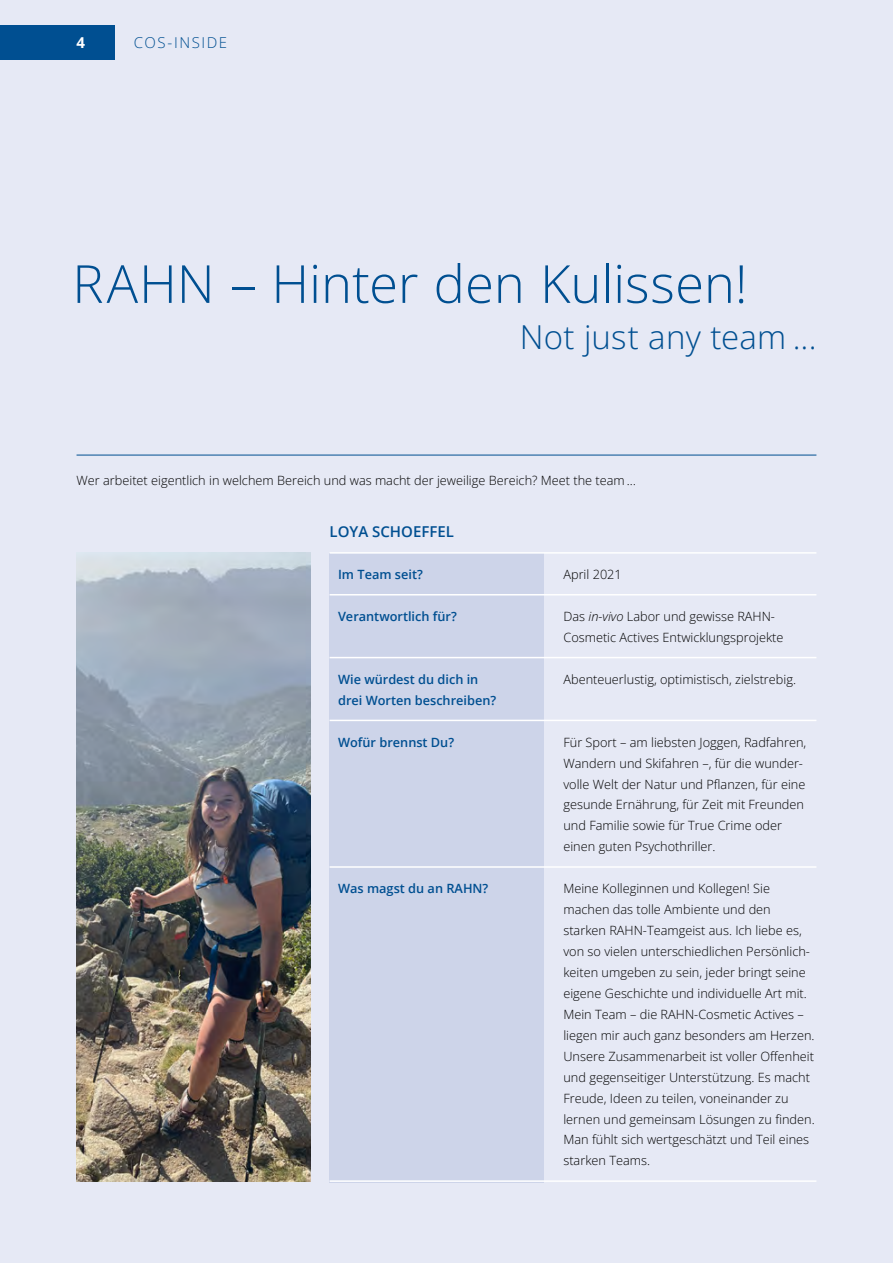
<style>
.page{position:relative;width:893px;height:1263px;background:#e6e9f5}
.page>*{position:absolute;margin:0;border:0;box-sizing:border-box;transform-origin:0 0}
.t1{font:52.5px "Open Sans";color:#004f91}
.t2{font:33px "Open Sans";letter-spacing:.005em;color:#004f91}
.t3{font:600 15px "Open Sans";color:#004f91}
.t4{font:15px "Open Sans";letter-spacing:.1em;color:#004f91}
.t5{font:700 15px "Open Sans";color:#fff}
.t6{font:12.75px/21px "Open Sans";color:#000}
.t7{font:600 12.75px "Open Sans";color:#004f91}
.s1{font-style:italic}
</style>
<div class="page">
<div style="left:0;top:26px;width:115px;height:34px;background:#004f91"></div>
<hr style="left:77px;top:455px;width:739px;height:1px;background:#004f91">
<div style="left:330px;top:553px;width:214px;height:629px;background:#cdd4e9"></div>
<hr style="left:330px;top:552px;width:486px;height:2px;background:#fff">
<hr style="left:330px;top:594px;width:486px;height:1px;background:#fff">
<hr style="left:330px;top:657px;width:486px;height:1px;background:#fff">
<hr style="left:330px;top:720px;width:486px;height:1px;background:#fff">
<hr style="left:330px;top:866px;width:486px;height:2px;background:#fff">
<hr style="left:330px;top:1180px;width:486px;height:2px;background:#fff">
<img style="left:77px;top:553px;width:233px;height:629px">
<p class="t5" style="left:77px;top:32px;width:10px">4</p>
<p class="t4" style="left:134px;top:32px;width:95px">COS-INSIDE</p>
<h1 class="t1" style="left:72px;top:248px;width:677px">RAHN – Hinter den Kulissen!</h1>
<h2 class="t2" style="left:520px;top:315px;width:298px">Not just any team …</h2>
<p class="t6" style="left:77px;top:470px;width:561px">Wer arbeitet eigentlich in welchem Bereich und was macht der jeweilige Bereich? Meet the team …</p>
<p class="t3" style="left:330px;top:521px;width:126px">LOYA SCHOEFFEL</p>
<p class="t7" style="left:338px;top:566px;width:86px">Im Team seit?</p>
<p class="t6" style="left:563px;top:564px;width:60px">April 2021</p>
<p class="t7" style="left:338px;top:608px;width:120px">Verantwortlich für?</p>
<p class="t6" style="left:563px;top:605px;width:222px">Das <span class="s1">in-vivo</span> Labor und gewisse RAHN-<br>Cosmetic Actives Entwicklungsprojekte</p>
<p class="t7" style="left:338px;top:670px;width:142px">Wie würdest du dich in</p>
<p class="t6" style="left:563px;top:668px;width:234px">Abenteuerlustig, optimistisch, zielstrebig.</p>
<p class="t7" style="left:338px;top:691px;width:160px">drei Worten beschreiben?</p>
<p class="t7" style="left:338px;top:733px;width:118px">Wofür brennst Du?</p>
<p class="t6" style="left:563px;top:731px;width:244px">Für Sport – am liebsten Joggen, Radfahren, Wandern und Skifahren –, für die wunder&shy;volle Welt der Natur und Pflanzen, für eine gesunde Ernährung, für Zeit mit Freunden und Familie sowie für True Crime oder einen guten Psychothriller.</p>
<p class="t7" style="left:338px;top:880px;width:152px">Was magst du an RAHN?</p>
<p class="t6" style="left:563px;top:878px;width:253px">Meine Kolleginnen und Kollegen! Sie machen das tolle Ambiente und den starken RAHN-Teamgeist aus. Ich liebe es, von so vielen unterschiedlichen Persönlich&shy;keiten umgeben zu sein, jeder bringt seine eigene Geschichte und individuelle Art mit.<br>Mein Team – die RAHN-Cosmetic Actives – liegen mir auch ganz besonders am Herzen.<br>Unsere Zusammenarbeit ist voller Offenheit und gegenseitiger Unterstützung. Es macht Freude, Ideen zu teilen, voneinander zu lernen und gemeinsam Lösungen zu finden.<br>Man fühlt sich wertgeschätzt und Teil eines starken Teams.</p>
</div>
